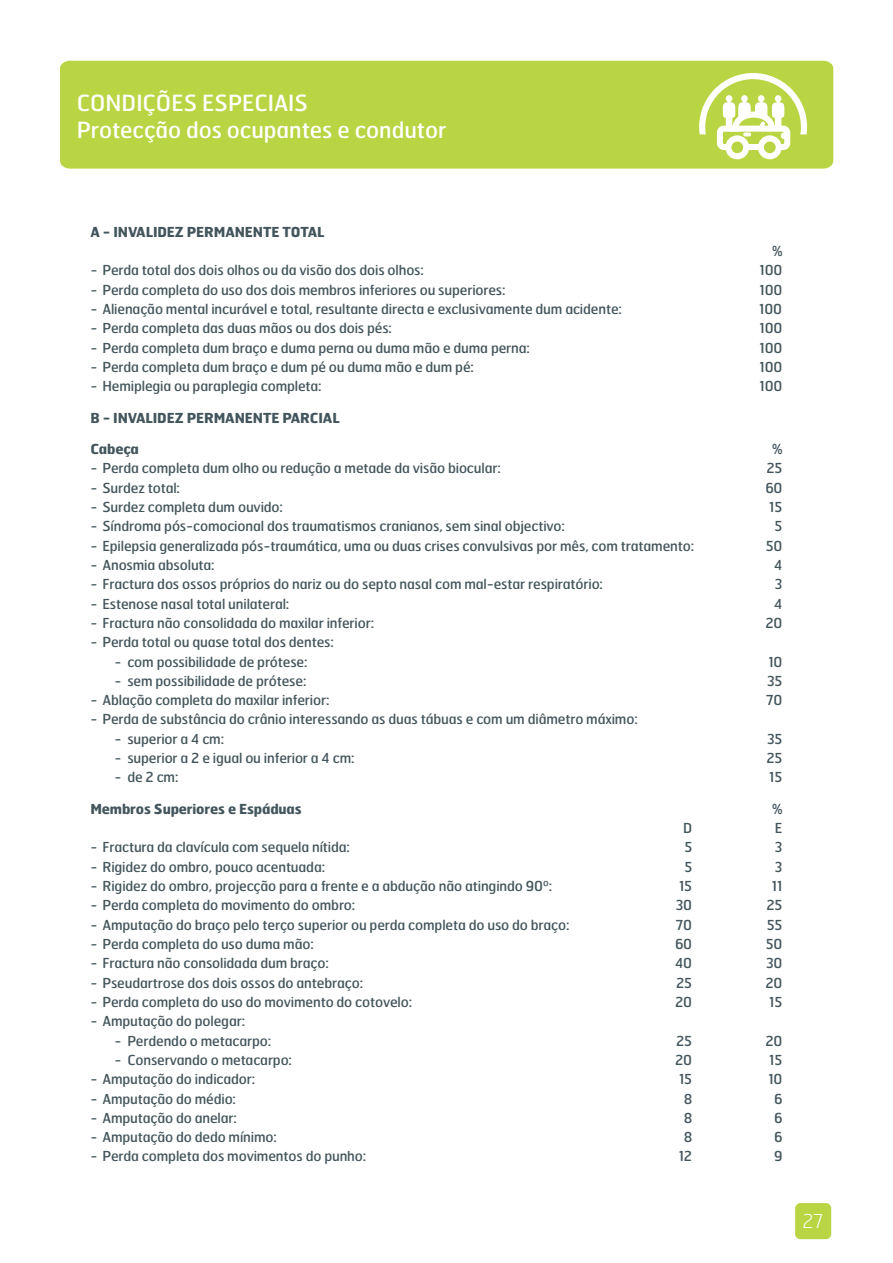
<style>
.page{position:relative;width:893px;height:1263px;background:#fff}
.page>*{position:absolute;margin:0;border:0;box-sizing:border-box;transform-origin:0 0}
.t1{font:22.35px/26.5px "Hermes";color:#fff}
.t2{font:100 19.05px "Hermes";color:#fff}
.t3{font:13.8px "Hermes";letter-spacing:-.01em;color:#44565d}
.t4{font:700 13.8px "Hermes";letter-spacing:-.01em;color:#44565d}
</style>
<div class="page">
<div style="left:795px;top:1203px;width:36px;height:36px;background:#bad543;border-radius:5px"></div>
<div style="left:60px;top:61px;width:773px;height:108px;background:#bad543"></div>
<div style="left:725px;top:135px;width:24px;height:24px;background:#fff;border:6px solid #fff;border-radius:50%"></div>
<div style="left:758px;top:135px;width:24px;height:24px;background:#fff;border:6px solid #fff;border-radius:50%"></div>
<svg style="left:699px;top:73px;width:108px;height:80px"></svg>
<div style="left:781px;top:132px;width:6px;height:7px;background:#fff;border-radius:50%"></div>
<h1 class="t1" style="left:77px;top:91px;width:371px">CONDIÇÕES ESPECIAIS<br>Protecção dos ocupantes e condutor</h1>
<p class="t4" style="left:90px;top:226px;width:236px">A - INVALIDEZ PERMANENTE TOTAL</p>
<p class="t3" style="left:772px;top:245px;width:12px">%</p>
<p class="t3" style="left:90px;top:265px;width:335px">- Perda total dos dois olhos ou da visão dos dois olhos:</p>
<p class="t3" style="left:759px;top:265px;width:24px">100</p>
<p class="t3" style="left:90px;top:284px;width:417px">- Perda completa do uso dos dois membros inferiores ou superiores:</p>
<p class="t3" style="left:759px;top:284px;width:24px">100</p>
<p class="t3" style="left:90px;top:303px;width:533px">- Alienação mental incurável e total, resultante directa e exclusivamente dum acidente:</p>
<p class="t3" style="left:759px;top:303px;width:24px">100</p>
<p class="t3" style="left:90px;top:323px;width:303px">- Perda completa das duas mãos ou dos dois pés:</p>
<p class="t3" style="left:759px;top:323px;width:24px">100</p>
<p class="t3" style="left:90px;top:342px;width:441px">- Perda completa dum braço e duma perna ou duma mão e duma perna:</p>
<p class="t3" style="left:759px;top:342px;width:24px">100</p>
<p class="t3" style="left:90px;top:361px;width:385px">- Perda completa dum braço e dum pé ou duma mão e dum pé:</p>
<p class="t3" style="left:759px;top:361px;width:24px">100</p>
<p class="t3" style="left:90px;top:381px;width:233px">- Hemiplegia ou paraplegia completa:</p>
<p class="t3" style="left:759px;top:381px;width:24px">100</p>
<p class="t4" style="left:90px;top:412px;width:251px">B - INVALIDEZ PERMANENTE PARCIAL</p>
<p class="t4" style="left:90px;top:443px;width:50px">Cabeça</p>
<p class="t3" style="left:772px;top:443px;width:12px">%</p>
<p class="t3" style="left:90px;top:463px;width:412px">- Perda completa dum olho ou redução a metade da visão biocular:</p>
<p class="t3" style="left:766px;top:463px;width:17px">25</p>
<p class="t3" style="left:90px;top:482px;width:91px">- Surdez total:</p>
<p class="t3" style="left:765px;top:482px;width:19px">60</p>
<p class="t3" style="left:90px;top:501px;width:194px">- Surdez completa dum ouvido:</p>
<p class="t3" style="left:769px;top:501px;width:15px">15</p>
<p class="t3" style="left:90px;top:521px;width:476px">- Síndroma pós-comocional dos traumatismos cranianos, sem sinal objectivo:</p>
<p class="t3" style="left:774px;top:521px;width:9px">5</p>
<p class="t3" style="left:90px;top:540px;width:605px">- Epilepsia generalizada pós-traumática, uma ou duas crises convulsivas por mês, com tratamento:</p>
<p class="t3" style="left:766px;top:540px;width:18px">50</p>
<p class="t3" style="left:90px;top:559px;width:126px">- Anosmia absoluta:</p>
<p class="t3" style="left:774px;top:559px;width:10px">4</p>
<p class="t3" style="left:90px;top:579px;width:514px">- Fractura dos ossos próprios do nariz ou do septo nasal com mal-estar respiratório:</p>
<p class="t3" style="left:775px;top:579px;width:9px">3</p>
<p class="t3" style="left:90px;top:598px;width:200px">- Estenose nasal total unilateral:</p>
<p class="t3" style="left:774px;top:598px;width:10px">4</p>
<p class="t3" style="left:90px;top:617px;width:285px">- Fractura não consolidada do maxilar inferior:</p>
<p class="t3" style="left:765px;top:617px;width:18px">20</p>
<p class="t3" style="left:90px;top:637px;width:245px">- Perda total ou quase total dos dentes:</p>
<p class="t3" style="left:114px;top:656px;width:195px">- com possibilidade de prótese:</p>
<p class="t3" style="left:768px;top:656px;width:16px">10</p>
<p class="t3" style="left:114px;top:675px;width:193px">- sem possibilidade de prótese:</p>
<p class="t3" style="left:767px;top:675px;width:17px">35</p>
<p class="t3" style="left:90px;top:694px;width:240px">- Ablação completa do maxilar inferior:</p>
<p class="t3" style="left:766px;top:694px;width:18px">70</p>
<p class="t3" style="left:90px;top:714px;width:549px">- Perda de substância do crânio interessando as duas tábuas e com um diâmetro máximo:</p>
<p class="t3" style="left:114px;top:733px;width:111px">- superior a 4 cm:</p>
<p class="t3" style="left:767px;top:733px;width:17px">35</p>
<p class="t3" style="left:114px;top:752px;width:242px">- superior a 2 e igual ou inferior a 4 cm:</p>
<p class="t3" style="left:766px;top:752px;width:17px">25</p>
<p class="t3" style="left:114px;top:772px;width:65px">- de 2 cm:</p>
<p class="t3" style="left:769px;top:772px;width:15px">15</p>
<p class="t4" style="left:90px;top:803px;width:213px">Membros Superiores e Espáduas</p>
<p class="t3" style="left:772px;top:803px;width:12px">%</p>
<p class="t3" style="left:683px;top:822px;width:11px">D</p>
<p class="t3" style="left:775px;top:822px;width:9px">E</p>
<p class="t3" style="left:90px;top:842px;width:261px">- Fractura da clavícula com sequela nítida:</p>
<p class="t3" style="left:684px;top:842px;width:9px">5</p>
<p class="t3" style="left:775px;top:842px;width:9px">3</p>
<p class="t3" style="left:90px;top:861px;width:236px">- Rigidez do ombro, pouco acentuada:</p>
<p class="t3" style="left:684px;top:861px;width:9px">5</p>
<p class="t3" style="left:775px;top:861px;width:9px">3</p>
<p class="t3" style="left:90px;top:880px;width:463px">- Rigidez do ombro, projecção para a frente e a abdução não atingindo 90º:</p>
<p class="t3" style="left:679px;top:880px;width:15px">15</p>
<p class="t3" style="left:772px;top:880px;width:12px">11</p>
<p class="t3" style="left:90px;top:900px;width:266px">- Perda completa do movimento do ombro:</p>
<p class="t3" style="left:676px;top:900px;width:18px">30</p>
<p class="t3" style="left:766px;top:900px;width:17px">25</p>
<p class="t3" style="left:90px;top:919px;width:481px">- Amputação do braço pelo terço superior ou perda completa do uso do braço:</p>
<p class="t3" style="left:676px;top:919px;width:18px">70</p>
<p class="t3" style="left:767px;top:919px;width:17px">55</p>
<p class="t3" style="left:90px;top:938px;width:225px">- Perda completa do uso duma mão:</p>
<p class="t3" style="left:675px;top:938px;width:19px">60</p>
<p class="t3" style="left:766px;top:938px;width:18px">50</p>
<p class="t3" style="left:90px;top:958px;width:240px">- Fractura não consolidada dum braço:</p>
<p class="t3" style="left:675px;top:958px;width:18px">40</p>
<p class="t3" style="left:766px;top:958px;width:18px">30</p>
<p class="t3" style="left:90px;top:977px;width:274px">- Pseudartrose dos dois ossos do antebraço:</p>
<p class="t3" style="left:676px;top:977px;width:17px">25</p>
<p class="t3" style="left:765px;top:977px;width:18px">20</p>
<p class="t3" style="left:90px;top:996px;width:323px">- Perda completa do uso do movimento do cotovelo:</p>
<p class="t3" style="left:675px;top:996px;width:18px">20</p>
<p class="t3" style="left:769px;top:996px;width:15px">15</p>
<p class="t3" style="left:90px;top:1016px;width:156px">- Amputação do polegar:</p>
<p class="t3" style="left:114px;top:1035px;width:158px">- Perdendo o metacarpo:</p>
<p class="t3" style="left:676px;top:1035px;width:17px">25</p>
<p class="t3" style="left:765px;top:1035px;width:18px">20</p>
<p class="t3" style="left:114px;top:1054px;width:179px">- Conservando o metacarpo:</p>
<p class="t3" style="left:675px;top:1054px;width:18px">20</p>
<p class="t3" style="left:769px;top:1054px;width:15px">15</p>
<p class="t3" style="left:90px;top:1074px;width:166px">- Amputação do indicador:</p>
<p class="t3" style="left:679px;top:1074px;width:15px">15</p>
<p class="t3" style="left:768px;top:1074px;width:16px">10</p>
<p class="t3" style="left:90px;top:1093px;width:147px">- Amputação do médio:</p>
<p class="t3" style="left:684px;top:1093px;width:10px">8</p>
<p class="t3" style="left:774px;top:1093px;width:10px">6</p>
<p class="t3" style="left:90px;top:1112px;width:148px">- Amputação do anelar:</p>
<p class="t3" style="left:684px;top:1112px;width:10px">8</p>
<p class="t3" style="left:774px;top:1112px;width:10px">6</p>
<p class="t3" style="left:90px;top:1131px;width:188px">- Amputação do dedo mínimo:</p>
<p class="t3" style="left:684px;top:1131px;width:10px">8</p>
<p class="t3" style="left:774px;top:1131px;width:10px">6</p>
<p class="t3" style="left:90px;top:1151px;width:277px">- Perda completa dos movimentos do punho:</p>
<p class="t3" style="left:679px;top:1151px;width:15px">12</p>
<p class="t3" style="left:774px;top:1151px;width:10px">9</p>
<h2 class="t2" style="left:802px;top:1213px;width:23px">27</h2>
</div>
